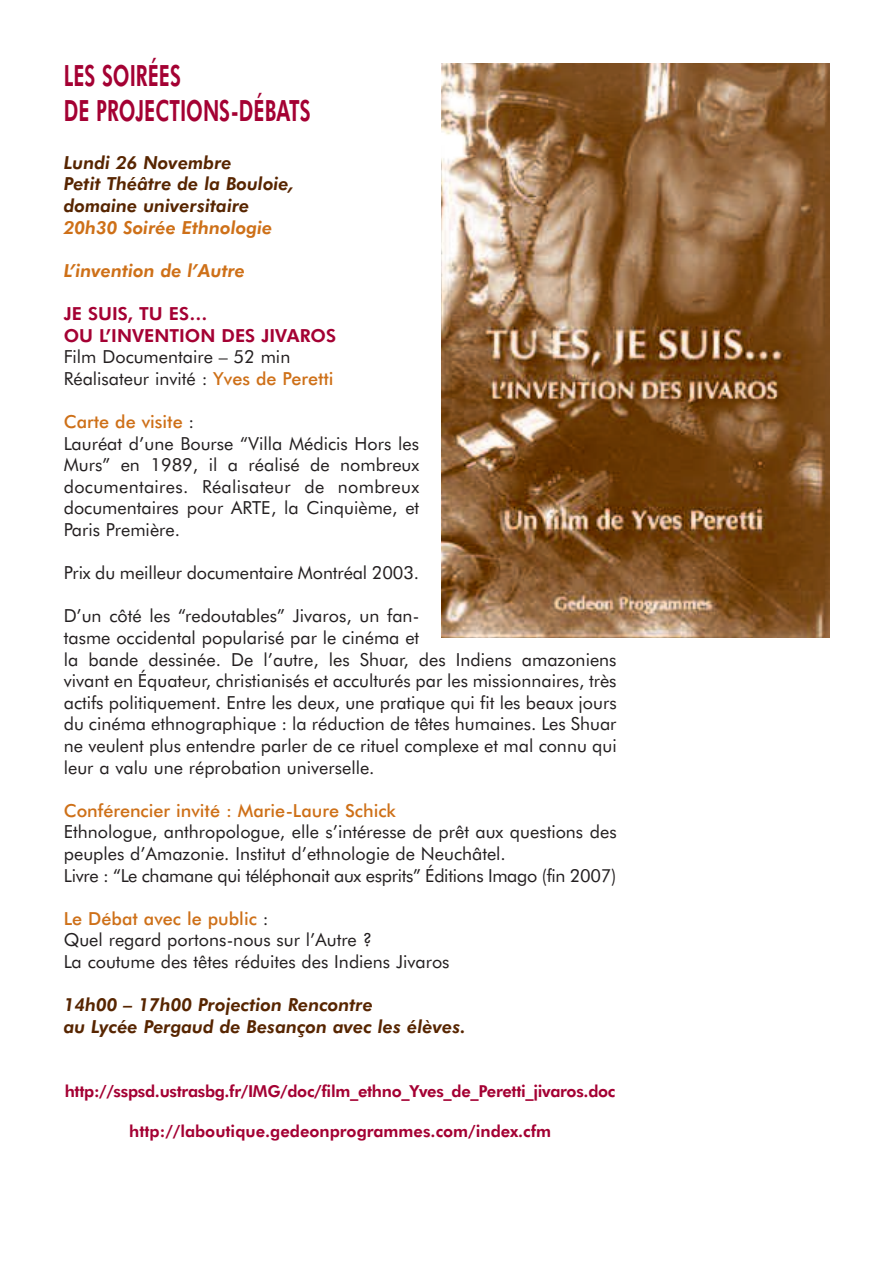
<style>
.page{position:relative;width:893px;height:1263px;background:#fff}
.page>*{position:absolute;margin:0;border:0;box-sizing:border-box;transform-origin:0 0}
.t1{font:800 29.25px/34.8px "Futura BT";color:#a40133;scale:.67 1}
.t2{font:18px/21.6px "Futura BT";color:#231f20}
.t3{font:italic 800 18px/21.6px "Futura BT";color:#572500}
.t4{font:italic 800 18px "Futura BT";color:#ce7018}
.t5{font:500 18px "Futura BT";color:#ce7018}
.t6{font:800 18px/21.6px "Futura BT";color:#a40133}
.t7{font:800 16.5px "Futura BT";letter-spacing:-.02em;color:#a40133}
.t8{font:800 16.5px "Futura BT";color:#a40133}
.s1{font-weight:500;color:#ce7018}
</style>
<div class="page">
<img style="left:442px;top:64px;width:387px;height:573px">
<h1 class="t1" style="left:64px;top:61px;width:370px">LES SOIRÉES<br>DE PROJECTIONS-DÉBATS</h1>
<p class="t3" style="left:64px;top:153px;width:232px">Lundi 26 Novembre<br>Petit Théâtre de la Bouloie, domaine universitaire</p>
<p class="t4" style="left:64px;top:220px;width:210px">20h30 Soirée Ethnologie</p>
<p class="t4" style="left:64px;top:263px;width:183px">L’invention de l’Autre</p>
<p class="t6" style="left:64px;top:304px;width:274px">JE SUIS, TU ES…<br>OU L’INVENTION DES JIVAROS</p>
<p class="t2" style="left:64px;top:347px;width:271px">Film Documentaire – 52 min<br>Réalisateur invité : <span class="s1">Yves de Peretti</span></p>
<p class="t2" style="left:64px;top:412px;width:357px"><span class="s1">Carte de visite</span> :<br>Lauréat d’une Bourse “Villa Médicis Hors les Murs” en 1989, il a réalisé de nombreux documentaires. Réalisateur de nombreux documentaires pour ARTE, la Cinquième, et Paris Première.</p>
<p class="t2" style="left:64px;top:563px;width:357px">Prix du meilleur documentaire Montréal 2003.</p>
<p class="t2" style="left:64px;top:607px;width:554px">D’un côté les “redoutables” Jivaros, un fan-<br>tasme occidental popularisé par le cinéma et<br>la bande dessinée. De l’autre, les Shuar, des Indiens amazoniens vivant en Équateur, christianisés et acculturés par les missionnaires, très actifs politiquement. Entre les deux, une pratique qui fit les beaux jours du cinéma ethnographique : la réduction de têtes humaines. Les Shuar ne veulent plus entendre parler de ce rituel complexe et mal connu qui leur a valu une réprobation universelle.</p>
<p class="t5" style="left:64px;top:803px;width:334px">Conférencier invité : Marie-Laure Schick</p>
<p class="t2" style="left:64px;top:823px;width:554px">Ethnologue, anthropologue, elle s’intéresse de prêt aux questions des peuples d’Amazonie. Institut d’ethnologie de Neuchâtel.<br>Livre : “Le chamane qui téléphonait aux esprits” Éditions Imago (fin 2007)</p>
<p class="t2" style="left:64px;top:909px;width:387px"><span class="s1">Le Débat avec le public</span> :<br>Quel regard portons-nous sur l’Autre ?<br>La coutume des têtes réduites des Indiens Jivaros</p>
<p class="t3" style="left:64px;top:995px;width:404px">14h00 – 17h00 Projection Rencontre<br>au Lycée Pergaud de Besançon avec les élèves.</p>
<p class="t7" style="left:65px;top:1084px;width:552px">http://sspsd.ustrasbg.fr/IMG/doc/film_ethno_Yves_de_Peretti_jivaros.doc</p>
<p class="t8" style="left:129px;top:1125px;width:424px">http://laboutique.gedeonprogrammes.com/index.cfm</p>
</div>
